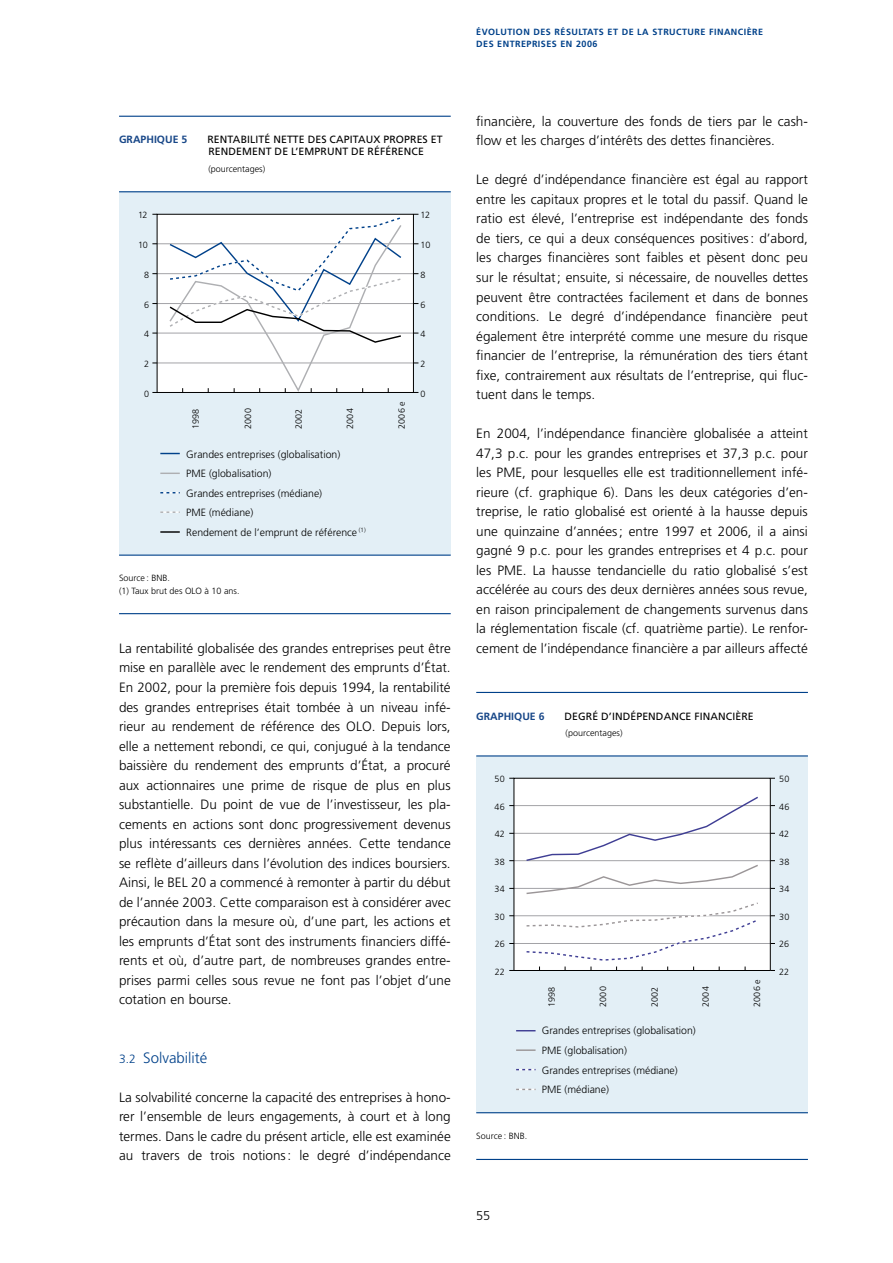
<style>
.page{position:relative;width:893px;height:1263px;background:#fff}
.page>*{position:absolute;margin:0;border:0;box-sizing:border-box;transform-origin:0 0}
.t1{font:300 15px "Frutiger LT";color:#00418a}
.t2{font:300 13.5px/19.5px "Frutiger LT";color:#000;text-align:justify}
.t3{font:300 12.75px "Frutiger LT";color:#000}
.t4{font:300 10.5px/19.5px "Frutiger LT";color:#000}
.t5{font:10.5px/12px "Frutiger LT";letter-spacing:.01em;color:#000}
.t6{font:700 10.5px "Frutiger LT";color:#184788}
.t7{font:300 9px/12.8px "Frutiger LT";color:#000}
.t8{font:700 9px/12px "Frutiger LT";letter-spacing:.05em;color:#00418a}
.s1{font-size:12px}
</style>
<div class="page">
<div style="left:119px;top:192px;width:332px;height:363px;background:#e3eff6"></div>
<div style="left:157px;top:214px;width:256px;height:178px;background:#fff"></div>
<hr style="left:157px;top:243px;width:257px;height:1px;background:#a3a3a7">
<hr style="left:157px;top:273px;width:257px;height:1px;background:#a3a3a7">
<hr style="left:157px;top:303px;width:257px;height:1px;background:#a3a3a7">
<hr style="left:157px;top:333px;width:257px;height:1px;background:#a3a3a7">
<hr style="left:157px;top:363px;width:257px;height:1px;background:#a3a3a7">
<svg style="left:168px;top:217px;width:235px;height:174px"></svg>
<svg style="left:160px;top:453px;width:20px;height:1px"></svg>
<svg style="left:160px;top:473px;width:20px;height:1px"></svg>
<svg style="left:160px;top:492px;width:20px;height:1px"></svg>
<svg style="left:160px;top:511px;width:20px;height:2px"></svg>
<hr style="left:160px;top:531px;width:20px;height:2px;background:#000">
<div style="left:157px;top:214px;width:257px;height:179px;border:1px solid #000"></div>
<hr style="left:119px;top:191px;width:332px;height:1px;background:#00418a">
<hr style="left:119px;top:116px;width:332px;height:1px;background:#00418a">
<hr style="left:119px;top:555px;width:332px;height:1px;background:#00418a">
<hr style="left:119px;top:613px;width:332px;height:1px;background:#00418a">
<div style="left:476px;top:756px;width:332px;height:357px;background:#e3eff6"></div>
<div style="left:514px;top:778px;width:256px;height:192px;background:#fff"></div>
<hr style="left:514px;top:805px;width:257px;height:1px;background:#a3a3a7">
<hr style="left:514px;top:833px;width:257px;height:1px;background:#a3a3a7">
<hr style="left:514px;top:860px;width:257px;height:1px;background:#a3a3a7">
<hr style="left:514px;top:888px;width:257px;height:1px;background:#a3a3a7">
<hr style="left:514px;top:915px;width:257px;height:1px;background:#a3a3a7">
<hr style="left:514px;top:943px;width:257px;height:1px;background:#a3a3a7">
<svg style="left:525px;top:796px;width:235px;height:98px"></svg>
<svg style="left:525px;top:902px;width:235px;height:67px"></svg>
<svg style="left:516px;top:1030px;width:20px;height:1px"></svg>
<hr style="left:516px;top:1049px;width:20px;height:2px;background:#9b9698">
<svg style="left:516px;top:1069px;width:20px;height:1px"></svg>
<svg style="left:516px;top:1089px;width:20px;height:1px"></svg>
<div style="left:514px;top:778px;width:257px;height:193px;border:1px solid #000"></div>
<hr style="left:476px;top:755px;width:332px;height:1px;background:#00418a">
<hr style="left:476px;top:692px;width:332px;height:1px;background:#00418a">
<hr style="left:476px;top:1112px;width:332px;height:1px;background:#00418a">
<hr style="left:476px;top:1159px;width:332px;height:1px;background:#00418a">
<p class="t6" style="left:119px;top:133px;width:70px">GRAPHIQUE 5</p>
<p class="t5" style="left:207px;top:134px;width:237px">RENTABILITÉ NETTE DES CAPITAUX PROPRES ET<br>RENDEMENT DE L’EMPRUNT DE RÉFÉRENCE</p>
<p class="t7" style="left:208px;top:162px;width:58px">(pourcentages)</p>
<p class="t7" style="left:138px;top:209px;width:11px">12</p>
<p class="t7" style="left:421px;top:209px;width:11px">12</p>
<p class="t7" style="left:138px;top:238px;width:11px">10</p>
<p class="t7" style="left:421px;top:238px;width:11px">10</p>
<p class="t7" style="left:144px;top:268px;width:7px">8</p>
<p class="t7" style="left:421px;top:268px;width:7px">8</p>
<p class="t7" style="left:144px;top:298px;width:7px">6</p>
<p class="t7" style="left:421px;top:298px;width:7px">6</p>
<p class="t7" style="left:144px;top:328px;width:7px">4</p>
<p class="t7" style="left:421px;top:328px;width:7px">4</p>
<p class="t7" style="left:144px;top:358px;width:7px">2</p>
<p class="t7" style="left:421px;top:358px;width:7px">2</p>
<p class="t7" style="left:144px;top:387px;width:7px">0</p>
<p class="t7" style="left:421px;top:387px;width:7px">0</p>
<p class="t7" style="left:189px;top:429px;width:22px;rotate:-90deg">1998</p>
<p class="t7" style="left:242px;top:429px;width:22px;rotate:-90deg">2000</p>
<p class="t7" style="left:292px;top:429px;width:22px;rotate:-90deg">2002</p>
<p class="t7" style="left:344px;top:429px;width:22px;rotate:-90deg">2004</p>
<p class="t7" style="left:395px;top:429px;width:29px;rotate:-90deg">2006 e</p>
<p class="t4" style="left:186px;top:444px;width:181px">Grandes entreprises (globalisation)<br>PME (globalisation)<br>Grandes entreprises (médiane)<br>PME (médiane)<br>Rendement de l’emprunt de référence <sup>(1)</sup></p>
<p class="t7" style="left:119px;top:572px;width:122px">Source : BNB.<br>(1) Taux brut des OLO à 10 ans.</p>
<p class="t8" style="left:476px;top:26px;width:288px">ÉVOLUTION DES RÉSULTATS ET DE LA STRUCTURE FINANCIÈRE<br>DES ENTREPRISES EN 2006</p>
<p class="t2" style="left:476px;top:112px;width:333px">financière, la couverture des fonds de tiers par le cash&shy;flow et les charges d’intérêts des dettes financières.</p>
<p class="t2" style="left:476px;top:170px;width:333px">Le degré d’indépendance financière est égal au rapport entre les capitaux propres et le total du passif. Quand le ratio est élevé, l’entreprise est indépendante des fonds de tiers, ce qui a deux conséquences positives: d’abord, les charges financières sont faibles et pèsent donc peu sur le résultat; ensuite, si nécessaire, de nouvelles dettes peuvent être contractées facilement et dans de bonnes conditions. Le degré d’indépendance financière peut également être interprété comme une mesure du risque financier de l’entreprise, la rémunération des tiers étant fixe, contrairement aux résultats de l’entreprise, qui fluc&shy;tuent dans le temps.</p>
<p class="t2" style="left:476px;top:424px;width:333px">En 2004, l’indépendance financière globalisée a atteint 47,3 p.c. pour les grandes entreprises et 37,3 p.c. pour les PME, pour lesquelles elle est traditionnellement infé&shy;rieure (cf. graphique 6). Dans les deux catégories d’en&shy;treprise, le ratio globalisé est orienté à la hausse depuis une quinzaine d’années; entre 1997 et 2006, il a ainsi gagné 9 p.c. pour les grandes entreprises et 4 p.c. pour les PME. La hausse tendancielle du ratio globalisé s’est accélérée au cours des deux dernières années sous revue, en raison principalement de changements survenus dans la réglementation fiscale (cf. quatrième partie). Le renfor-</p>
<p class="t2" style="left:119px;top:639px;width:333px">La rentabilité globalisée des grandes entreprises peut être</p>
<p class="t2" style="left:476px;top:639px;width:333px">cement de l’indépendance financière a par ailleurs affecté</p>
<p class="t2" style="left:119px;top:658px;width:333px">mise en parallèle avec le rendement des emprunts d’État.<br>En 2002, pour la première fois depuis 1994, la rentabilité des grandes entreprises était tombée à un niveau infé&shy;rieur au rendement de référence des OLO. Depuis lors, elle a nettement rebondi, ce qui, conjugué à la tendance baissière du rendement des emprunts d’État, a procuré aux actionnaires une prime de risque de plus en plus substantielle. Du point de vue de l’investisseur, les pla&shy;cements en actions sont donc progressivement devenus plus intéressants ces dernières années. Cette tendance se reflète d’ailleurs dans l’évolution des indices boursiers.<br>Ainsi, le BEL 20 a commencé à remonter à partir du début de l’année 2003. Cette comparaison est à considérer avec précaution dans la mesure où, d’une part, les actions et les emprunts d’État sont des instruments financiers diffé&shy;rents et où, d’autre part, de nombreuses grandes entre&shy;prises parmi celles sous revue ne font pas l’objet d’une cotation en bourse.</p>
<p class="t6" style="left:476px;top:710px;width:70px">GRAPHIQUE 6</p>
<p class="t5" style="left:565px;top:710px;width:191px">DEGRÉ D’INDÉPENDANCE FINANCIÈRE</p>
<p class="t7" style="left:566px;top:727px;width:59px">(pourcentages)</p>
<p class="t7" style="left:495px;top:773px;width:12px">50</p>
<p class="t7" style="left:779px;top:773px;width:12px">50</p>
<p class="t7" style="left:494px;top:800px;width:12px">46</p>
<p class="t7" style="left:779px;top:800px;width:12px">46</p>
<p class="t7" style="left:495px;top:828px;width:12px">42</p>
<p class="t7" style="left:779px;top:828px;width:12px">42</p>
<p class="t7" style="left:495px;top:855px;width:12px">38</p>
<p class="t7" style="left:779px;top:855px;width:12px">38</p>
<p class="t7" style="left:495px;top:883px;width:12px">34</p>
<p class="t7" style="left:779px;top:883px;width:12px">34</p>
<p class="t7" style="left:495px;top:910px;width:12px">30</p>
<p class="t7" style="left:779px;top:910px;width:12px">30</p>
<p class="t7" style="left:495px;top:938px;width:11px">26</p>
<p class="t7" style="left:779px;top:938px;width:11px">26</p>
<p class="t7" style="left:495px;top:965px;width:12px">22</p>
<p class="t7" style="left:779px;top:965px;width:12px">22</p>
<p class="t7" style="left:545px;top:1007px;width:22px;rotate:-90deg">1998</p>
<p class="t7" style="left:597px;top:1007px;width:22px;rotate:-90deg">2000</p>
<p class="t7" style="left:648px;top:1007px;width:22px;rotate:-90deg">2002</p>
<p class="t7" style="left:699px;top:1007px;width:22px;rotate:-90deg">2004</p>
<p class="t7" style="left:751px;top:1007px;width:29px;rotate:-90deg">2006 e</p>
<p class="t1" style="left:119px;top:1049px;width:90px"><span class="s1">3.2</span> Solvabilité</p>
<p class="t2" style="left:119px;top:1087px;width:333px">La solvabilité concerne la capacité des entreprises à hono&shy;rer l’ensemble de leurs engagements, à court et à long termes. Dans le cadre du présent article, elle est examinée au travers de trois notions: le degré d’indépendance</p>
<p class="t7" style="left:476px;top:1130px;width:53px">Source : BNB.</p>
<p class="t4" style="left:542px;top:1021px;width:156px">Grandes entreprises (globalisation)<br>PME (globalisation)<br>Grandes entreprises (médiane)<br>PME (médiane)</p>
<p class="t3" style="left:476px;top:1209px;width:15px">55</p>
</div>
